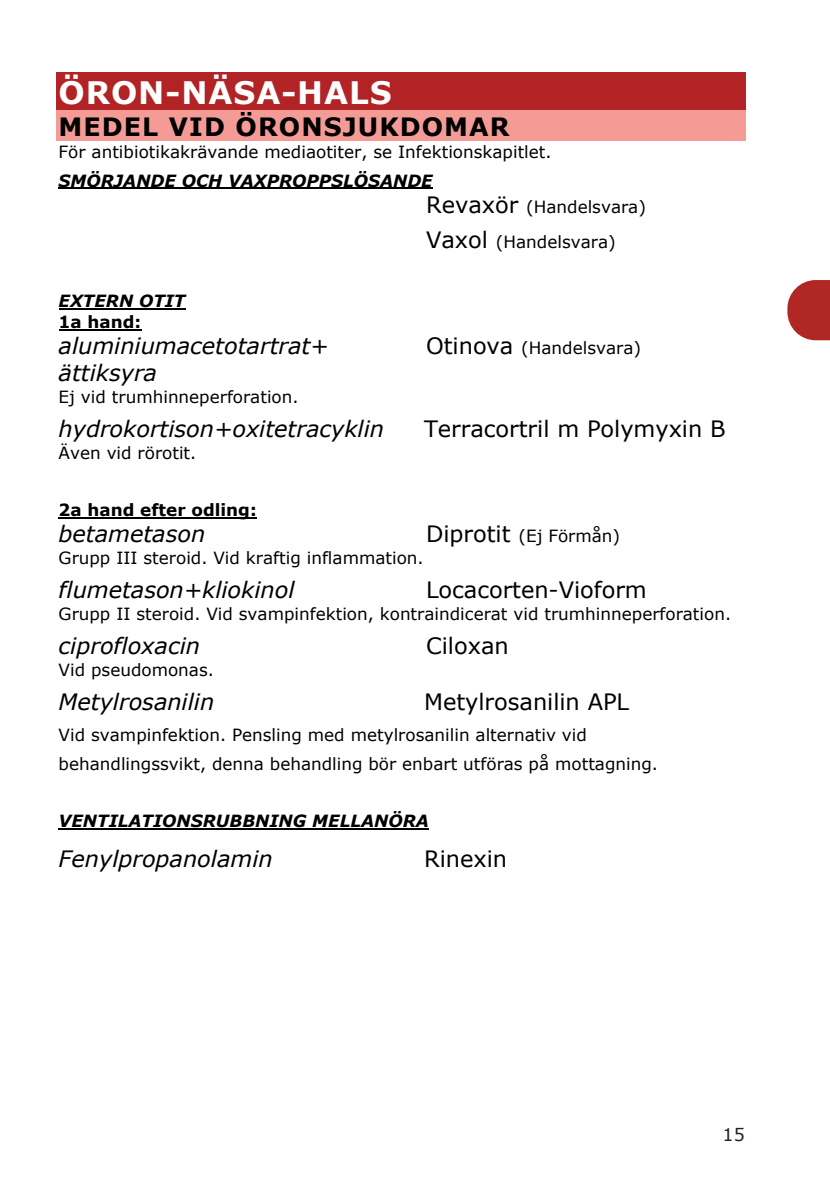
<style>
.page{position:relative;width:830px;height:1184px;background:#fff}
.page>*{position:absolute;margin:0;border:0;box-sizing:border-box;transform-origin:0 0}
.t1{font:700 31px "Verdana";letter-spacing:.03em;color:#fff}
.t2{font:700 25.25px "Verdana";letter-spacing:.04em;color:#000001}
.t3{font:italic 22.5px "Verdana";letter-spacing:-.005em;color:#000001}
.t4{font:22.5px "Verdana";letter-spacing:-.005em;color:#000001}
.t5{font:17.5px "Verdana";color:#231f20}
.t6{font:16.75px/29px "Verdana";color:#000001}
.t7{font:italic 700 16.75px/25.8px "Verdana";color:#000001}
.t8{font:700 16.75px "Verdana";color:#000001}
.s1{font-weight:400;font-style:normal;font-size:22.5px}
.s2{font-weight:400;font-style:normal}
.s3{font-size:22.5px}
</style>
<div class="page">
<div style="left:57px;top:73px;width:688px;height:37px;background:#b12324"></div>
<div style="left:57px;top:110px;width:688px;height:31px;background:#f59b96"></div>
<hr style="left:59px;top:188px;width:374px;height:1px;background:#000001">
<hr style="left:59px;top:308px;width:126px;height:2px;background:#000001">
<hr style="left:59px;top:329px;width:82px;height:1px;background:#000001">
<hr style="left:59px;top:517px;width:197px;height:2px;background:#000001">
<hr style="left:59px;top:828px;width:370px;height:1px;background:#000001">
<svg style="left:787px;top:280px;width:42px;height:60px;background:#bb4643"></svg>
<h1 class="t1" style="left:59px;top:70px;width:334px">ÖRON-NÄSA-HALS</h1>
<h2 class="t2" style="left:59px;top:108px;width:452px">MEDEL VID ÖRONSJUKDOMAR</h2>
<p class="t6" style="left:59px;top:137px;width:494px">För antibiotikakrävande mediaotiter, se Infektionskapitlet.</p>
<p class="t7" style="left:426px;top:167px;width:221px;text-indent:-367px">SMÖRJANDE OCH VAXPROPPSLÖSANDE<br><span class="s1">Revaxör</span> <span class="s2">(Handelsvara)</span></p>
<p class="t6" style="left:426px;top:227px;width:191px"><span class="s3">Vaxol</span> (Handelsvara)</p>
<p class="t7" style="left:59px;top:288px;width:128px">EXTERN OTIT</p>
<p class="t8" style="left:59px;top:310px;width:84px">1a hand:</p>
<h3 class="t3" style="left:59px;top:330px;width:271px">aluminiumacetotartrat+</h3>
<p class="t6" style="left:426px;top:333px;width:216px"><span class="s3">Otinova</span> (Handelsvara)</p>
<h3 class="t3" style="left:59px;top:357px;width:100px">ättiksyra</h3>
<p class="t6" style="left:59px;top:382px;width:241px">Ej vid trumhinneperforation.</p>
<h3 class="t3" style="left:59px;top:413px;width:327px">hydrokortison+oxitetracyklin</h3>
<h3 class="t4" style="left:424px;top:413px;width:303px">Terracortril m Polymyxin B</h3>
<p class="t6" style="left:59px;top:438px;width:139px">Även vid rörotit.</p>
<p class="t8" style="left:59px;top:498px;width:199px">2a hand efter odling:</p>
<h3 class="t3" style="left:59px;top:518px;width:148px">betametason</h3>
<p class="t6" style="left:426px;top:521px;width:195px"><span class="s3">Diprotit</span> (Ej Förmån)</p>
<p class="t6" style="left:59px;top:543px;width:366px">Grupp III steroid. Vid kraftig inflammation.</p>
<h3 class="t3" style="left:59px;top:574px;width:237px">flumetason+kliokinol</h3>
<h3 class="t4" style="left:426px;top:574px;width:222px">Locacorten-Vioform</h3>
<p class="t6" style="left:59px;top:599px;width:673px">Grupp II steroid. Vid svampinfektion, kontraindicerat vid trumhinneperforation.</p>
<h3 class="t3" style="left:59px;top:630px;width:143px">ciprofloxacin</h3>
<h3 class="t4" style="left:426px;top:630px;width:84px">Ciloxan</h3>
<p class="t6" style="left:59px;top:655px;width:157px">Vid pseudomonas.</p>
<h3 class="t3" style="left:59px;top:686px;width:157px">Metylrosanilin</h3>
<h3 class="t4" style="left:424px;top:686px;width:206px">Metylrosanilin APL</h3>
<p class="t6" style="left:59px;top:720px;width:600px">Vid svampinfektion. Pensling med metylrosanilin alternativ vid behandlingssvikt, denna behandling bör enbart utföras på mottagning.</p>
<p class="t7" style="left:59px;top:807px;width:371px">VENTILATIONSRUBBNING MELLANÖRA</p>
<h3 class="t3" style="left:59px;top:843px;width:215px">Fenylpropanolamin</h3>
<h3 class="t4" style="left:424px;top:843px;width:84px">Rinexin</h3>
<p class="t5" style="left:722px;top:1123px;width:24px">15</p>
</div>
